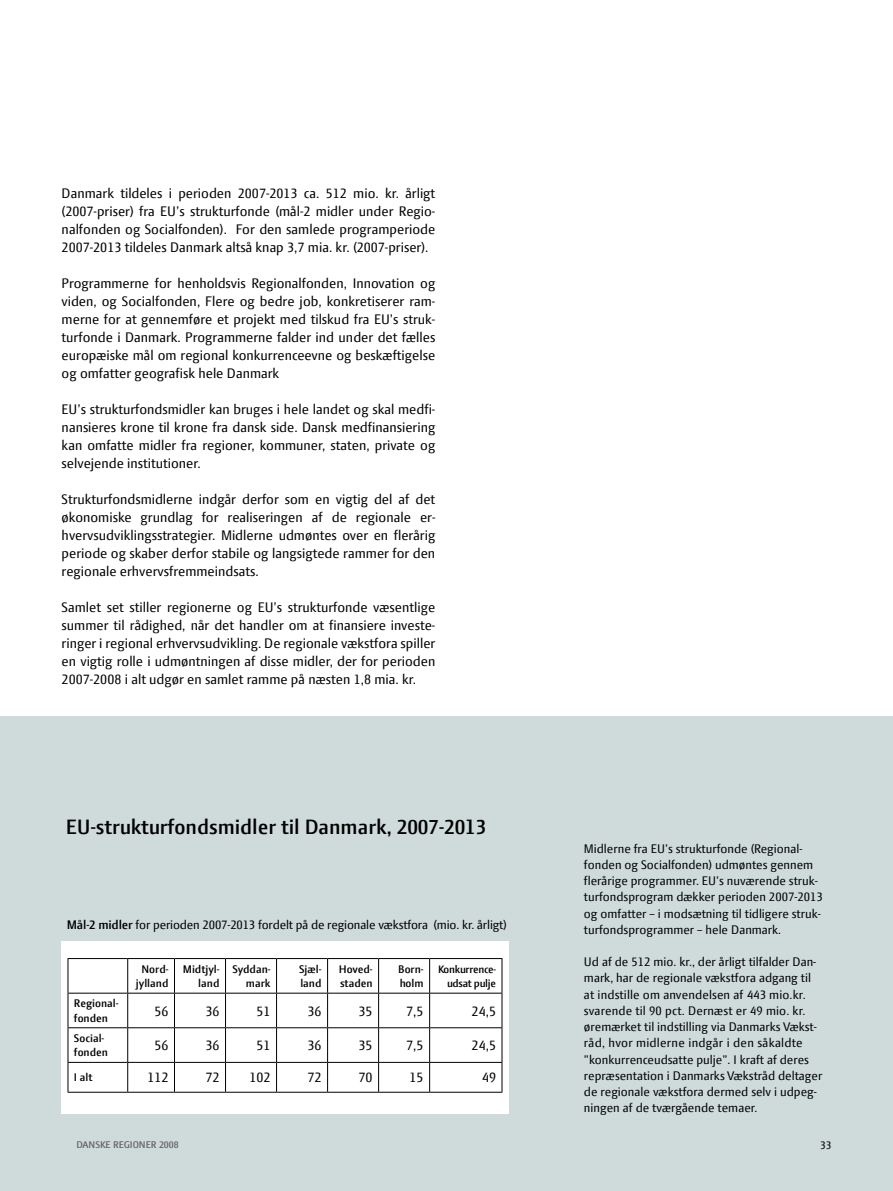
<style>
.page{position:relative;width:893px;height:1191px;background:#fff}
.page>*{position:absolute;margin:0;border:0;box-sizing:border-box;transform-origin:0 0}
.t1{font:600 22.5px "Press Sans";color:#000}
.t2{font:15px/18px "Press Sans";color:#000;text-align:justify}
.t3{font:13.5px/16.2px "Press Sans";color:#000}
.t4{font:600 12px/14.4px "Press Sans";color:#000}
.t5{font:12px "Press Sans";color:#000}
.t6{font:600 11.7px/14.1px "Press Sans";letter-spacing:-.02em;color:#000;text-align:right}
.t7{font:600 10.5px "Press Sans";color:#646567}
.s1{font-weight:600}
</style>
<div class="page">
<div style="left:0;top:716px;width:893px;height:475px;background:#cfdada"></div>
<div style="left:61px;top:941px;width:448px;height:173px;background:#fff"></div>
<hr style="left:68px;top:958px;width:60px;height:1px;background:#000">
<hr style="left:68px;top:959px;width:1px;height:33px;background:#000">
<hr style="left:128px;top:958px;width:46px;height:1px;background:#000">
<hr style="left:127px;top:959px;width:1px;height:33px;background:#000">
<hr style="left:174px;top:958px;width:52px;height:1px;background:#000">
<hr style="left:174px;top:959px;width:1px;height:33px;background:#000">
<hr style="left:226px;top:958px;width:51px;height:1px;background:#000">
<hr style="left:225px;top:959px;width:1px;height:33px;background:#000">
<hr style="left:277px;top:958px;width:51px;height:1px;background:#000">
<hr style="left:276px;top:959px;width:1px;height:33px;background:#000">
<hr style="left:328px;top:958px;width:51px;height:1px;background:#000">
<hr style="left:327px;top:959px;width:1px;height:33px;background:#000">
<hr style="left:379px;top:958px;width:51px;height:1px;background:#000">
<hr style="left:378px;top:959px;width:1px;height:33px;background:#000">
<hr style="left:430px;top:958px;width:72px;height:1px;background:#000">
<hr style="left:429px;top:959px;width:1px;height:33px;background:#000">
<hr style="left:502px;top:959px;width:1px;height:33px;background:#000">
<hr style="left:68px;top:992px;width:60px;height:1px;background:#000">
<hr style="left:68px;top:993px;width:1px;height:34px;background:#000">
<hr style="left:128px;top:992px;width:46px;height:1px;background:#000">
<hr style="left:127px;top:993px;width:1px;height:34px;background:#000">
<hr style="left:174px;top:992px;width:52px;height:1px;background:#000">
<hr style="left:174px;top:993px;width:1px;height:34px;background:#000">
<hr style="left:226px;top:992px;width:51px;height:1px;background:#000">
<hr style="left:225px;top:993px;width:1px;height:34px;background:#000">
<hr style="left:277px;top:992px;width:51px;height:1px;background:#000">
<hr style="left:276px;top:993px;width:1px;height:34px;background:#000">
<hr style="left:328px;top:992px;width:51px;height:1px;background:#000">
<hr style="left:327px;top:993px;width:1px;height:34px;background:#000">
<hr style="left:379px;top:992px;width:51px;height:1px;background:#000">
<hr style="left:378px;top:993px;width:1px;height:34px;background:#000">
<hr style="left:430px;top:992px;width:72px;height:1px;background:#000">
<hr style="left:429px;top:993px;width:1px;height:34px;background:#000">
<hr style="left:502px;top:993px;width:1px;height:34px;background:#000">
<hr style="left:68px;top:1027px;width:60px;height:1px;background:#000">
<hr style="left:68px;top:1028px;width:1px;height:34px;background:#000">
<hr style="left:128px;top:1027px;width:46px;height:1px;background:#000">
<hr style="left:127px;top:1028px;width:1px;height:34px;background:#000">
<hr style="left:174px;top:1027px;width:52px;height:1px;background:#000">
<hr style="left:174px;top:1028px;width:1px;height:34px;background:#000">
<hr style="left:226px;top:1027px;width:51px;height:1px;background:#000">
<hr style="left:225px;top:1028px;width:1px;height:34px;background:#000">
<hr style="left:277px;top:1027px;width:51px;height:1px;background:#000">
<hr style="left:276px;top:1028px;width:1px;height:34px;background:#000">
<hr style="left:328px;top:1027px;width:51px;height:1px;background:#000">
<hr style="left:327px;top:1028px;width:1px;height:34px;background:#000">
<hr style="left:379px;top:1027px;width:51px;height:1px;background:#000">
<hr style="left:378px;top:1028px;width:1px;height:34px;background:#000">
<hr style="left:430px;top:1027px;width:72px;height:1px;background:#000">
<hr style="left:429px;top:1028px;width:1px;height:34px;background:#000">
<hr style="left:502px;top:1028px;width:1px;height:34px;background:#000">
<hr style="left:68px;top:1062px;width:60px;height:1px;background:#000">
<svg style="left:68px;top:1062px;width:1px;height:29px"></svg>
<hr style="left:128px;top:1062px;width:46px;height:1px;background:#000">
<svg style="left:127px;top:1062px;width:1px;height:29px"></svg>
<hr style="left:174px;top:1062px;width:52px;height:1px;background:#000">
<svg style="left:174px;top:1062px;width:1px;height:29px"></svg>
<hr style="left:226px;top:1062px;width:51px;height:1px;background:#000">
<svg style="left:225px;top:1062px;width:1px;height:29px"></svg>
<hr style="left:277px;top:1062px;width:51px;height:1px;background:#000">
<svg style="left:276px;top:1062px;width:1px;height:29px"></svg>
<hr style="left:328px;top:1062px;width:51px;height:1px;background:#000">
<svg style="left:327px;top:1062px;width:1px;height:29px"></svg>
<hr style="left:379px;top:1062px;width:51px;height:1px;background:#000">
<svg style="left:378px;top:1062px;width:1px;height:29px"></svg>
<hr style="left:430px;top:1062px;width:72px;height:1px;background:#000">
<svg style="left:429px;top:1062px;width:1px;height:29px"></svg>
<svg style="left:502px;top:1062px;width:1px;height:29px"></svg>
<hr style="left:68px;top:1091px;width:60px;height:1px;background:#000">
<hr style="left:128px;top:1091px;width:46px;height:1px;background:#000">
<hr style="left:174px;top:1091px;width:52px;height:1px;background:#000">
<hr style="left:226px;top:1091px;width:51px;height:1px;background:#000">
<hr style="left:277px;top:1091px;width:51px;height:1px;background:#000">
<hr style="left:328px;top:1091px;width:51px;height:1px;background:#000">
<hr style="left:379px;top:1091px;width:51px;height:1px;background:#000">
<hr style="left:430px;top:1091px;width:72px;height:1px;background:#000">
<p class="t2" style="left:62px;top:186px;width:375px">Danmark tildeles i perioden 2007-2013 ca. 512 mio. kr. årligt (2007-priser) fra EU’s strukturfonde (mål-2 midler under Regio&shy;nalfonden og Socialfonden). For den samlede programperiode 2007-2013 tildeles Danmark altså knap 3,7 mia. kr. (2007-priser).</p>
<p class="t2" style="left:62px;top:276px;width:375px">Programmerne for henholdsvis Regionalfonden, Innovation og viden, og Socialfonden, Flere og bedre job, konkretiserer ram&shy;merne for at gennemføre et projekt med tilskud fra EU’s struk&shy;turfonde i Danmark. Programmerne falder ind under det fælles europæiske mål om regional konkurrenceevne og beskæftigelse og omfatter geografisk hele Danmark</p>
<p class="t2" style="left:62px;top:402px;width:375px">EU’s strukturfondsmidler kan bruges i hele landet og skal medfi&shy;nansieres krone til krone fra dansk side. Dansk medfinansiering kan omfatte midler fra regioner, kommuner, staten, private og selvejende institutioner.</p>
<p class="t2" style="left:62px;top:492px;width:375px">Strukturfondsmidlerne indgår derfor som en vigtig del af det økonomiske grundlag for realiseringen af de regionale er&shy;hvervsudviklingsstrategier. Midlerne udmøntes over en flerårig periode og skaber derfor stabile og langsigtede rammer for den regionale erhvervsfremmeindsats.</p>
<p class="t2" style="left:62px;top:600px;width:375px">Samlet set stiller regionerne og EU’s strukturfonde væsentlige summer til rådighed, når det handler om at finansiere investe&shy;ringer i regional erhvervsudvikling. De regionale vækstfora spiller en vigtig rolle i udmøntningen af disse midler, der for perioden 2007-2008 i alt udgør en samlet ramme på næsten 1,8 mia. kr.</p>
<h1 class="t1" style="left:66px;top:816px;width:422px">EU-strukturfondsmidler til Danmark, 2007-2013</h1>
<p class="t3" style="left:67px;top:918px;width:441px"><span class="s1">Mål-2 midler</span> for perioden 2007-2013 fordelt på de regionale vækstfora (mio. kr. årligt)</p>
<p class="t4" style="left:136px;top:962px;width:34px;text-align:center">Nord&shy;jylland</p>
<p class="t4" style="left:183px;top:962px;width:38px;text-align:right">Midtjyl&shy;land</p>
<p class="t4" style="left:232px;top:962px;width:40px;text-align:right">Syddan&shy;mark</p>
<p class="t4" style="left:299px;top:962px;width:24px">Sjæl&shy;land</p>
<p class="t4" style="left:339px;top:962px;width:35px">Hoved&shy;staden</p>
<p class="t4" style="left:398px;top:962px;width:27px">Born&shy;holm</p>
<p class="t6" style="left:438px;top:962px;width:59px">Konkurrence&shy;udsat pulje</p>
<p class="t4" style="left:74px;top:996px;width:46px">Regional&shy;fonden</p>
<p class="t2" style="left:154px;top:1003px;width:16px">56</p>
<p class="t2" style="left:205px;top:1003px;width:16px">36</p>
<p class="t2" style="left:256px;top:1003px;width:16px">51</p>
<p class="t2" style="left:307px;top:1003px;width:16px">36</p>
<p class="t2" style="left:359px;top:1003px;width:16px">35</p>
<p class="t2" style="left:406px;top:1003px;width:19px">7,5</p>
<p class="t2" style="left:472px;top:1003px;width:26px">24,5</p>
<p class="t4" style="left:74px;top:1031px;width:36px">Social&shy;fonden</p>
<p class="t2" style="left:154px;top:1038px;width:16px">56</p>
<p class="t2" style="left:205px;top:1038px;width:16px">36</p>
<p class="t2" style="left:256px;top:1038px;width:16px">51</p>
<p class="t2" style="left:307px;top:1038px;width:16px">36</p>
<p class="t2" style="left:359px;top:1038px;width:16px">35</p>
<p class="t2" style="left:406px;top:1038px;width:19px">7,5</p>
<p class="t2" style="left:472px;top:1038px;width:26px">24,5</p>
<p class="t4" style="left:74px;top:1070px;width:20px">I alt</p>
<p class="t2" style="left:147px;top:1070px;width:23px">112</p>
<p class="t2" style="left:205px;top:1070px;width:16px">72</p>
<p class="t2" style="left:249px;top:1070px;width:23px">102</p>
<p class="t2" style="left:307px;top:1070px;width:16px">72</p>
<p class="t2" style="left:359px;top:1070px;width:16px">70</p>
<p class="t2" style="left:410px;top:1070px;width:16px">15</p>
<p class="t2" style="left:482px;top:1070px;width:16px">49</p>
<p class="t3" style="left:584px;top:842px;width:240px">Midlerne fra EU’s strukturfonde (Regional&shy;fonden og Socialfonden) udmøntes gennem flerårige programmer. EU’s nuværende struk&shy;turfondsprogram dækker perioden 2007-2013 og omfatter – i modsætning til tidligere struk&shy;turfondsprogrammer – hele Danmark.</p>
<p class="t3" style="left:584px;top:955px;width:240px">Ud af de 512 mio. kr., der årligt tilfalder Dan&shy;mark, har de regionale vækstfora adgang til at indstille om anvendelsen af 443 mio.kr. svarende til 90 pct. Dernæst er 49 mio. kr. øremærket til indstilling via Danmarks Vækst&shy;råd, hvor midlerne indgår i den såkaldte ”konkurrenceudsatte pulje”. I kraft af deres repræsentation i Danmarks Vækstråd deltager de regionale vækstfora dermed selv i udpeg&shy;ningen af de tværgående temaer.</p>
<p class="t7" style="left:77px;top:1139px;width:104px">DANSKE REGIONER 2008</p>
<p class="t5" style="left:820px;top:1139px;width:13px">33</p>
</div>
